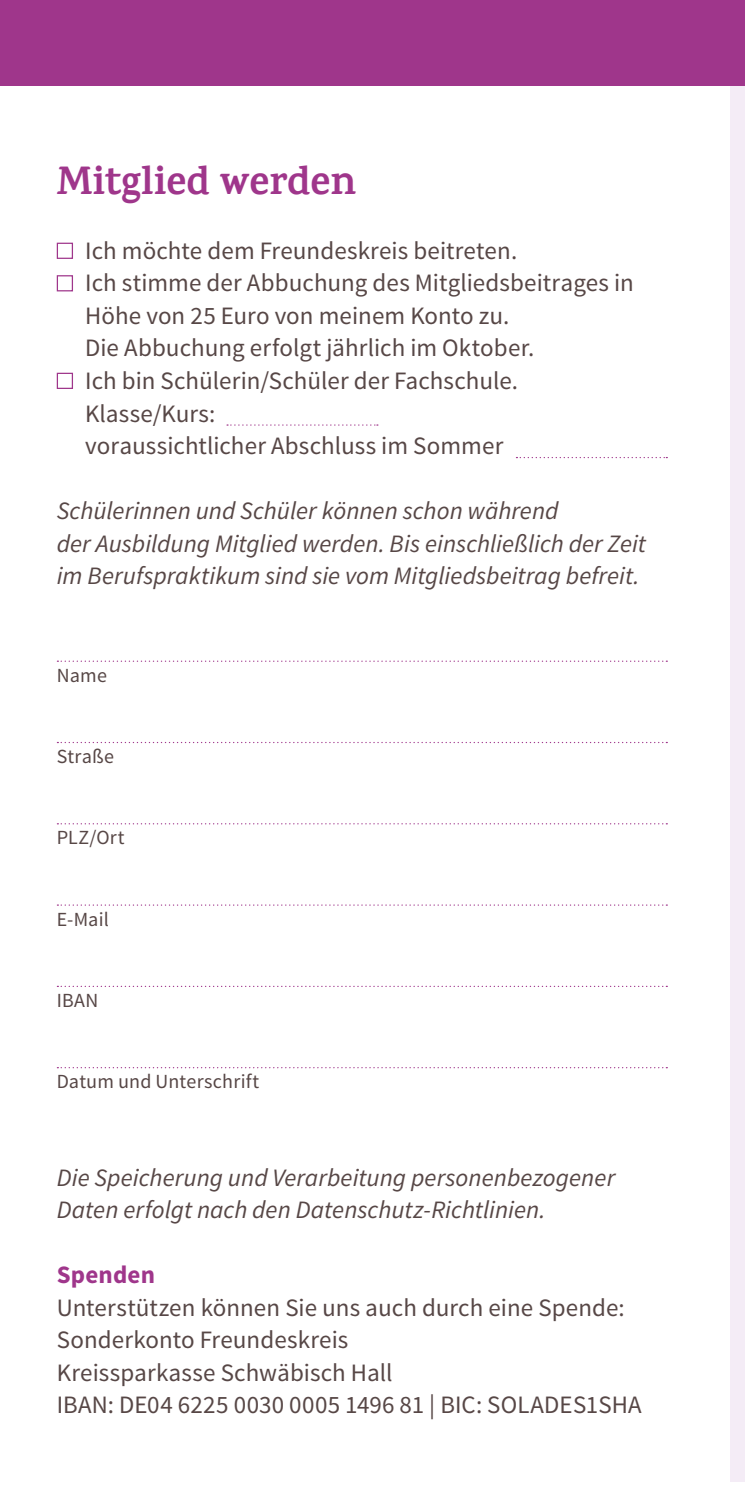
<style>
.page{position:relative;width:745px;height:1489px;background:#fff}
.page>*{position:absolute;margin:0;border:0;box-sizing:border-box;transform-origin:0 0}
.t1{font:700 40px "Karma";color:#9f368b}
.t2{font:25px/32.5px "Source Sans Pro";letter-spacing:.005em;color:#574746}
.t3{font:italic 25px/32.5px "Source Sans Pro";color:#574746}
.t4{font:700 25px "Source Sans Pro";letter-spacing:.01em;color:#9f368b}
.t5{font:20px "Source Sans Pro";letter-spacing:.01em;color:#574746}
</style>
<div class="page">
<div style="left:730px;top:85px;width:14px;height:1396px;background:#f4ecf6"></div>
<div style="left:0;top:0;width:744px;height:85px;background:#9f368b"></div>
<div style="left:57px;top:243px;width:16px;height:16px;border:1px solid #9f368b"></div>
<div style="left:57px;top:275px;width:16px;height:16px;border:1px solid #9f368b"></div>
<div style="left:57px;top:373px;width:16px;height:16px;border:1px solid #9f368b"></div>
<svg style="left:227px;top:424px;width:150px;height:1px"></svg>
<svg style="left:516px;top:457px;width:151px;height:1px"></svg>
<svg style="left:57px;top:660px;width:610px;height:1px"></svg>
<svg style="left:57px;top:741px;width:610px;height:2px"></svg>
<svg style="left:57px;top:823px;width:610px;height:1px"></svg>
<svg style="left:57px;top:904px;width:610px;height:1px"></svg>
<svg style="left:57px;top:985px;width:610px;height:1px"></svg>
<svg style="left:57px;top:1067px;width:610px;height:1px"></svg>
<h1 class="t1" style="left:57px;top:157px;width:301px">Mitglied werden</h1>
<p class="t2" style="left:85px;top:235px;width:550px">Ich möchte dem Freundeskreis beitreten.<br>Ich stimme der Abbuchung des Mitgliedsbeitrages in Höhe von 25 Euro von meinem Konto zu.<br>Die Abbuchung erfolgt jährlich im Oktober.<br>Ich bin Schülerin/Schüler der Fachschule.<br>Klasse/Kurs:<br>voraussichtlicher Abschluss im Sommer</p>
<p class="t3" style="left:57px;top:494px;width:590px">Schülerinnen und Schüler können schon während<br>der Ausbildung Mitglied werden. Bis einschließlich der Zeit im Berufspraktikum sind sie vom Mitgliedsbeitrag befreit.</p>
<p class="t5" style="left:57px;top:662px;width:52px">Name</p>
<p class="t5" style="left:57px;top:743px;width:59px">Straße</p>
<p class="t5" style="left:57px;top:825px;width:69px">PLZ/Ort</p>
<p class="t5" style="left:57px;top:906px;width:54px">E-Mail</p>
<p class="t5" style="left:57px;top:987px;width:43px">IBAN</p>
<p class="t5" style="left:57px;top:1068px;width:204px">Datum und Unterschrift</p>
<p class="t3" style="left:57px;top:1160px;width:559px">Die Speicherung und Verarbeitung personenbezogener<br>Daten erfolgt nach den Datenschutz-Richtlinien.</p>
<p class="t4" style="left:57px;top:1258px;width:100px">Spenden</p>
<p class="t2" style="left:57px;top:1291px;width:586px">Unterstützen können Sie uns auch durch eine Spende:<br>Sonderkonto Freundeskreis<br>Kreissparkasse Schwäbisch Hall<br>IBAN: DE04 6225 0030 0005 1496 81 | BIC: SOLADES1SHA</p>
</div>
